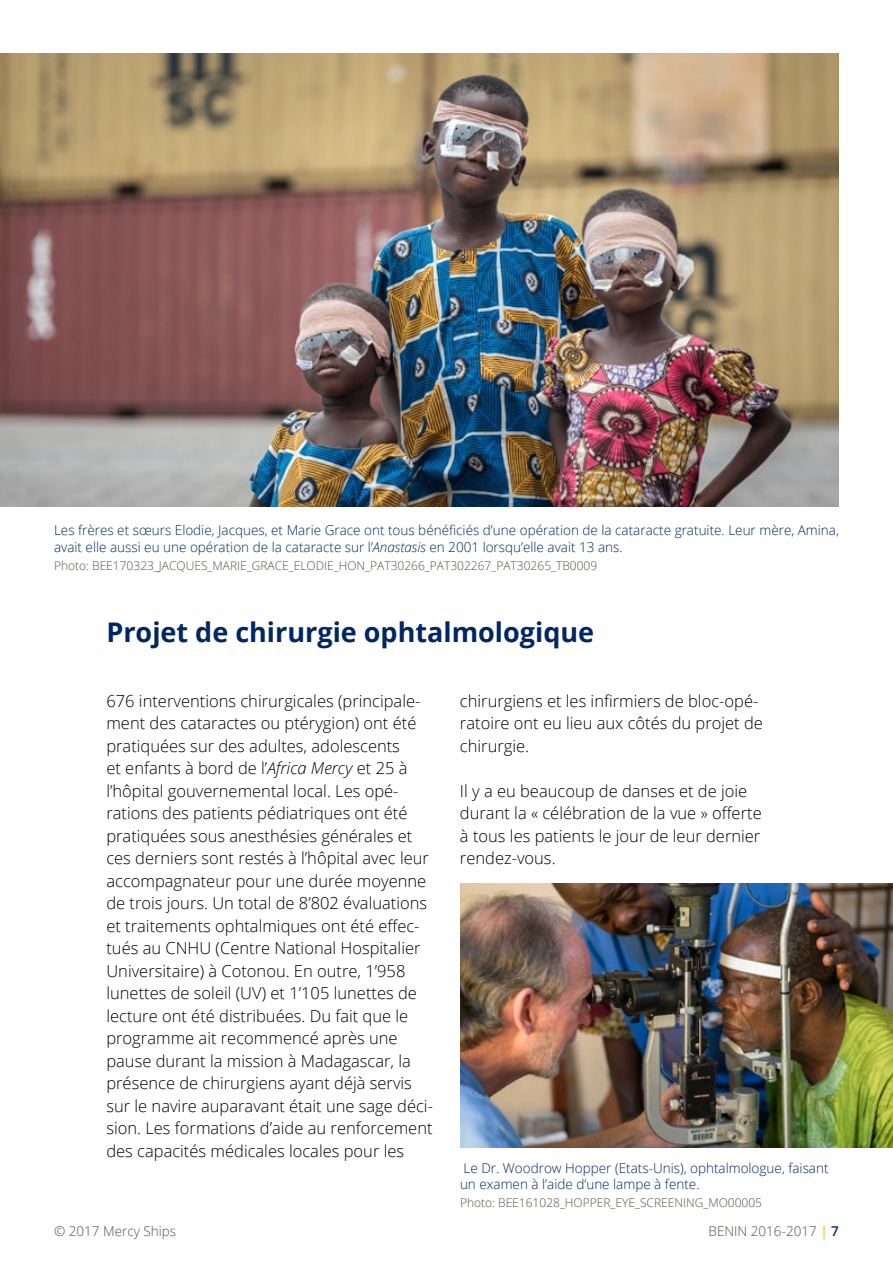
<style>
.page{position:relative;width:893px;height:1263px;background:#fff}
.page>*{position:absolute;margin:0;border:0;box-sizing:border-box;transform-origin:0 0}
.t1{font:700 27px "Open Sans";color:#002663}
.t2{font:300 16.5px/22.5px "Open Sans";color:#000}
.t3{font:300 13.5px/16.2px "Open Sans";color:#002663}
.t4{font:300 13.5px "Open Sans";color:#54534a}
.t5{font:300 12px "Open Sans";color:#54534a}
.s1{font-style:italic}
.s2{font-weight:600;color:#fec029}
.s3{font-weight:600;color:#002663}
</style>
<div class="page">
<img style="left:460px;top:883px;width:433px;height:265px">
<img style="left:0;top:53px;width:839px;height:453px">
<p class="t3" style="left:54px;top:522px;width:786px">Les frères et sœurs Elodie, Jacques, et Marie Grace ont tous bénéficiés d’une opération de la cataracte gratuite. Leur mère, Amina, avait elle aussi eu une opération de la cataracte sur l’<span class="s1">Anastasis</span> en 2001 lorsqu’elle avait 13 ans.</p>
<p class="t5" style="left:54px;top:557px;width:545px">Photo: BEE170323_JACQUES_MARIE_GRACE_ELODIE_HON_PAT30266_PAT302267_PAT30265_TB0009</p>
<h1 class="t1" style="left:106px;top:613px;width:489px">Projet de chirurgie ophtalmologique</h1>
<p class="t2" style="left:106px;top:689px;width:328px">676 interventions chirurgicales (principale&shy;ment des cataractes ou ptérygion) ont été pratiquées sur des adultes, adolescents<br>et enfants à bord de l’<span class="s1">Africa Mercy</span> et 25 à l’hôpital gouvernemental local. Les opé&shy;rations des patients pédiatriques ont été pratiquées sous anesthésies générales et ces derniers sont restés à l’hôpital avec leur accompagnateur pour une durée moyenne de trois jours. Un total de 8’802 évaluations et traitements ophtalmiques ont été effec&shy;tués au CNHU (Centre National Hospitalier Universitaire) à Cotonou. En outre, 1’958 lunettes de soleil (UV) et 1’105 lunettes de lecture ont été distribuées. Du fait que le programme ait recommencé après une pause durant la mission à Madagascar, la présence de chirurgiens ayant déjà servis sur le navire auparavant était une sage déci&shy;sion. Les formations d’aide au renforcement des capacités médicales locales pour les</p>
<p class="t2" style="left:460px;top:689px;width:304px">chirurgiens et les infirmiers de bloc-opé&shy;ratoire ont eu lieu aux côtés du projet de chirurgie.</p>
<p class="t2" style="left:460px;top:779px;width:303px">Il y a eu beaucoup de danses et de joie durant la « célébration de la vue » offerte à tous les patients le jour de leur dernier rendez-vous.</p>
<p class="t3" style="left:460px;top:1160px;width:370px">Le Dr. Woodrow Hopper (Etats-Unis), ophtalmologue, faisant un examen à l’aide d’une lampe à fente.</p>
<p class="t5" style="left:460px;top:1195px;width:304px">Photo: BEE161028_HOPPER_EYE_SCREENING_MO00005</p>
<p class="t4" style="left:54px;top:1222px;width:124px">© 2017 Mercy Ships</p>
<p class="t4" style="left:708px;top:1222px;width:132px">BENIN 2016-2017 <span class="s2">|</span> <span class="s3">7</span></p>
</div>
